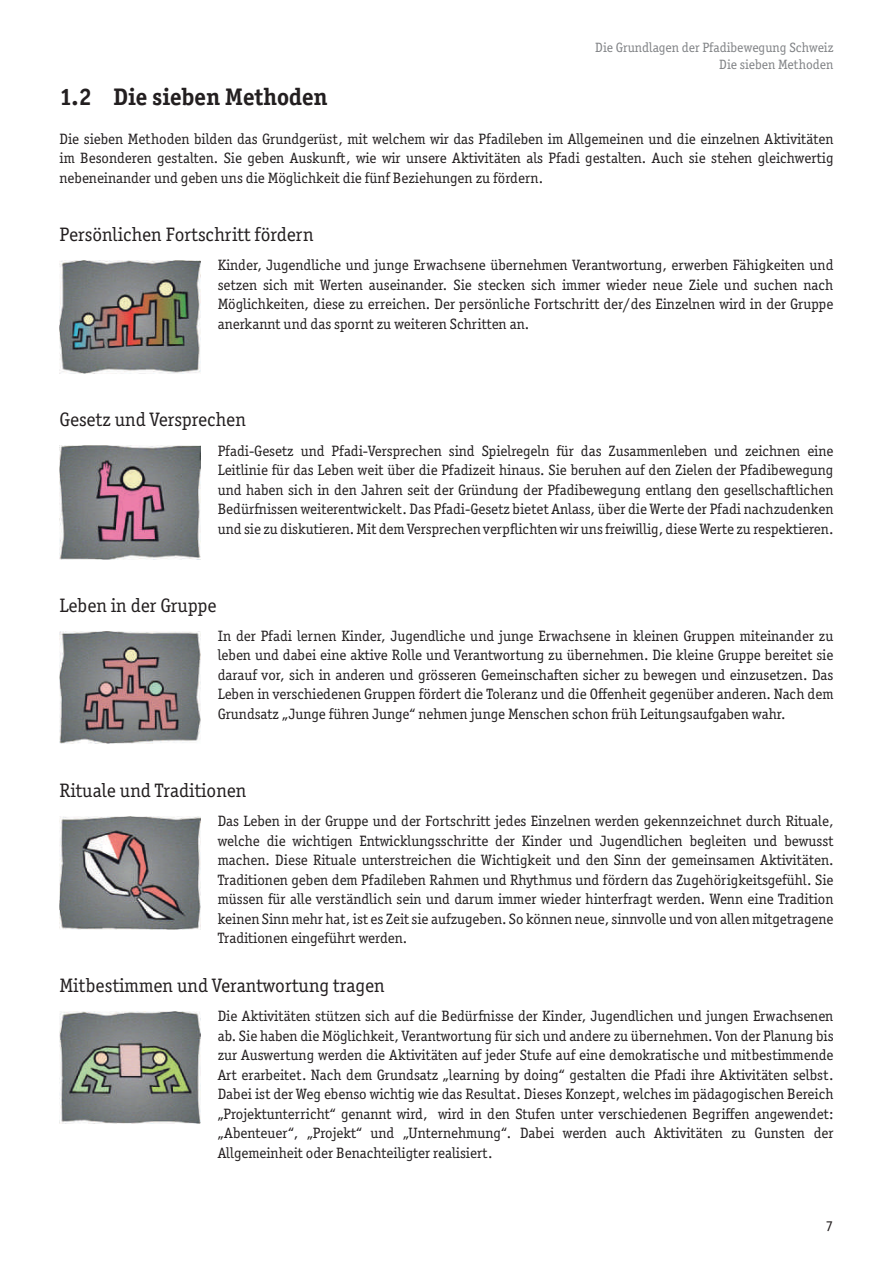
<style>
.page{position:relative;width:893px;height:1263px;background:#fff}
.page>*{position:absolute;margin:0;border:0;box-sizing:border-box;transform-origin:0 0}
.t1{font:700 24px "Officina Ser ITC";color:#231f20}
.t2{font:19.5px "Officina Serif ITC Pro";color:#231f20}
.t3{font:15px/19.5px "Officina Serif ITC Pro";color:#231f20;text-align:justify}
.t4{font:13.5px/16.5px "Officina Serif ITC Pro";color:#808285;text-align:right}
</style>
<div class="page">
<img style="left:60px;top:261px;width:141px;height:113px">
<img style="left:60px;top:446px;width:141px;height:113px">
<img style="left:60px;top:631px;width:141px;height:113px">
<img style="left:60px;top:816px;width:141px;height:113px">
<img style="left:60px;top:1011px;width:141px;height:112px">
<p class="t4" style="left:595px;top:39px;width:240px">Die Grundlagen der Pfadibewegung Schweiz<br>Die sieben Methoden</p>
<h1 class="t1" style="left:60px;top:82px;width:270px">1.2 Die sieben Methoden</h1>
<p class="t3" style="left:60px;top:129px;width:775px">Die sieben Methoden bilden das Grundgerüst, mit welchem wir das Pfadileben im Allgemeinen und die einzelnen Aktivitäten im Besonderen gestalten. Sie geben Auskunft, wie wir unsere Aktivitäten als Pfadi gestalten. Auch sie stehen gleichwertig nebeneinander und geben uns die Möglichkeit die fünf Beziehungen zu fördern.</p>
<h2 class="t2" style="left:60px;top:223px;width:256px">Persönlichen Fortschritt fördern</h2>
<p class="t3" style="left:218px;top:255px;width:617px">Kinder, Jugendliche und junge Erwachsene übernehmen Verantwortung, erwerben Fähigkeiten und setzen sich mit Werten auseinander. Sie stecken sich immer wieder neue Ziele und suchen nach Möglichkeiten, diese zu erreichen. Der persönliche Fortschritt der/des Einzelnen wird in der Gruppe anerkannt und das spornt zu weiteren Schritten an.</p>
<h2 class="t2" style="left:60px;top:408px;width:188px">Gesetz und Versprechen</h2>
<p class="t3" style="left:218px;top:441px;width:617px">Pfadi-Gesetz und Pfadi-Versprechen sind Spielregeln für das Zusammenleben und zeichnen eine Leitlinie für das Leben weit über die Pfadizeit hinaus. Sie beruhen auf den Zielen der Pfadibewegung und haben sich in den Jahren seit der Gründung der Pfadibewegung entlang den gesellschaftlichen Bedürfnissen weiterentwickelt. Das Pfadi-Gesetz bietet Anlass, über die Werte der Pfadi nachzudenken und sie zu diskutieren. Mit dem Versprechen verpflichten wir uns freiwillig, diese Werte zu respektieren.</p>
<h2 class="t2" style="left:60px;top:594px;width:159px">Leben in der Gruppe</h2>
<p class="t3" style="left:218px;top:626px;width:617px">In der Pfadi lernen Kinder, Jugendliche und junge Erwachsene in kleinen Gruppen miteinander zu leben und dabei eine aktive Rolle und Verantwortung zu übernehmen. Die kleine Gruppe bereitet sie darauf vor, sich in anderen und grösseren Gemeinschaften sicher zu bewegen und einzusetzen. Das Leben in verschiedenen Gruppen fördert die Toleranz und die Offenheit gegenüber anderen. Nach dem Grundsatz „Junge führen Junge“ nehmen junge Menschen schon früh Leitungsaufgaben wahr.</p>
<h2 class="t2" style="left:60px;top:779px;width:188px">Rituale und Traditionen</h2>
<p class="t3" style="left:218px;top:811px;width:617px">Das Leben in der Gruppe und der Fortschritt jedes Einzelnen werden gekennzeichnet durch Rituale, welche die wichtigen Entwicklungsschritte der Kinder und Jugendlichen begleiten und bewusst machen. Diese Rituale unterstreichen die Wichtigkeit und den Sinn der gemeinsamen Aktivitäten.<br>Traditionen geben dem Pfadileben Rahmen und Rhythmus und fördern das Zugehörigkeitsgefühl. Sie müssen für alle verständlich sein und darum immer wieder hinterfragt werden. Wenn eine Tradition keinen Sinn mehr hat, ist es Zeit sie aufzugeben. So können neue, sinnvolle und von allen mitgetragene Traditionen eingeführt werden.</p>
<h2 class="t2" style="left:60px;top:974px;width:327px">Mitbestimmen und Verantwortung tragen</h2>
<p class="t3" style="left:218px;top:1006px;width:617px">Die Aktivitäten stützen sich auf die Bedürfnisse der Kinder, Jugendlichen und jungen Erwachsenen ab. Sie haben die Möglichkeit, Verantwortung für sich und andere zu übernehmen. Von der Planung bis zur Auswertung werden die Aktivitäten auf jeder Stufe auf eine demokratische und mitbestimmende Art erarbeitet. Nach dem Grundsatz „learning by doing“ gestalten die Pfadi ihre Aktivitäten selbst.<br>Dabei ist der Weg ebenso wichtig wie das Resultat. Dieses Konzept, welches im pädagogischen Bereich „Projektunterricht“ genannt wird, wird in den Stufen unter verschiedenen Begriffen angewendet: „Abenteuer“, „Projekt“ und „Unternehmung“. Dabei werden auch Aktivitäten zu Gunsten der Allgemeinheit oder Benachteiligter realisiert.</p>
<p class="t3" style="left:826px;top:1216px;width:9px">7</p>
</div>
